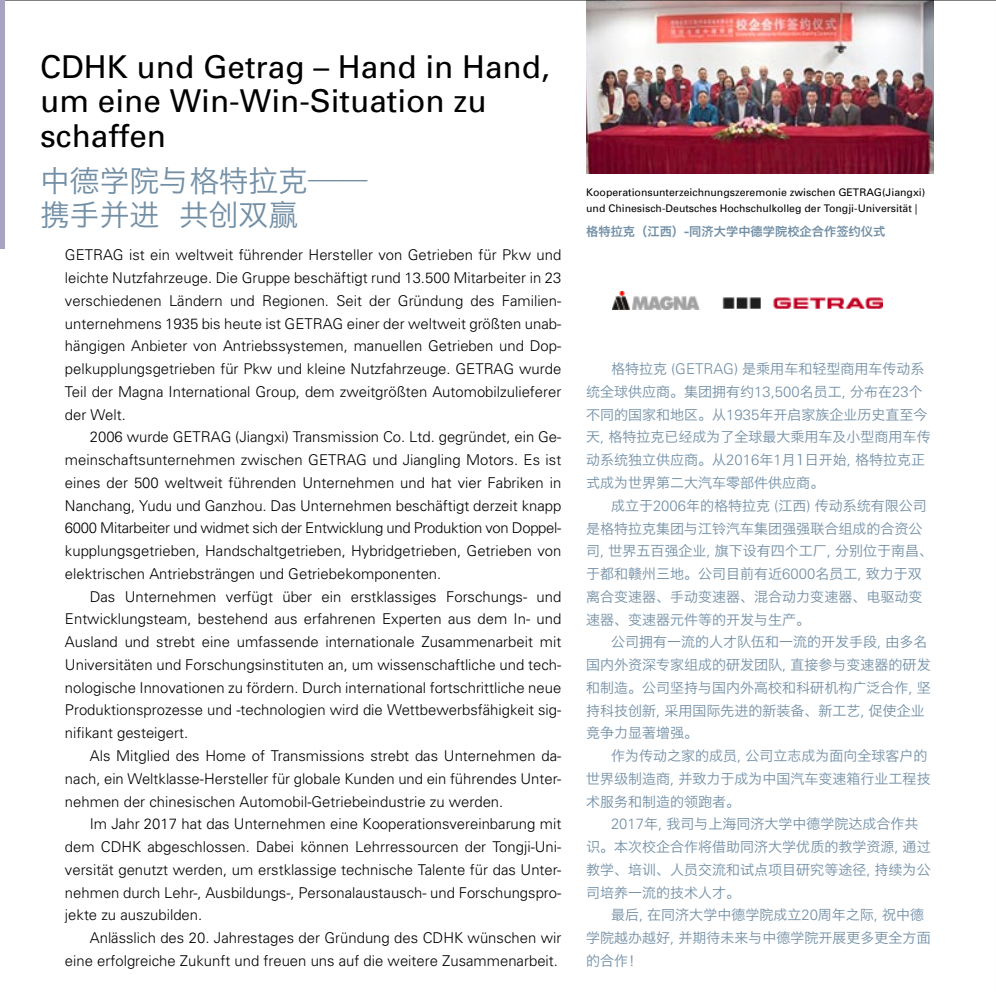
<style>
.page{position:relative;width:996px;height:992px;background:#fff}
.page>*{position:absolute;margin:0;border:0;box-sizing:border-box;transform-origin:0 0}
.t1{font:31.5px/34.1px "Univers";color:#000}
.t2{font:29.75px/34.1px "Hiragino Sans GB W3";color:#728fa6}
.t3{font:300 14.88px/22.8px "Univers";color:#000;text-align:justify}
.t4{font:14px/22.8px "Hiragino Sans GB W3";color:#728fa6}
.t5{font:12.25px "Hiragino Sans GB W6";color:#728fa6}
.t6{font:10.5px/15.8px "Univers";color:#000}
.s1{font-family:"Univers";font-weight:300;font-size:14.88px}
</style>
<div class="page">
<svg style="left:0;top:0;width:995px;height:310px"></svg>
<div style="left:0;top:0;width:5px;height:248px;background:#a8a2c3"></div>
<h1 class="t1" style="left:40px;top:50px;width:511px">CDHK und Getrag – Hand in Hand, um eine Win-Win-Situation zu schaffen</h1>
<h2 class="t2" style="left:40px;top:163px;width:329px">中德学院与格特拉克——携手并进 共创双赢</h2>
<p class="t3" style="left:65px;top:244px;width:498px">GETRAG ist ein weltweit führender Hersteller von Getrieben für Pkw und leichte Nutzfahrzeuge. Die Gruppe beschäftigt rund 13. 500 Mitarbeiter in 23 verschiedenen Ländern und Regionen. Seit der Gründung des Familien&shy;unternehmens 1935 bis heute ist GETRAG einer der weltweit größten unab&shy;hängigen Anbieter von Antriebssystemen, manuellen Getrieben und Dop&shy;pelkupplungsgetrieben für Pkw und kleine Nutzfahrzeuge. GETRAG wurde Teil der Magna International Group, dem zweitgrößten Automobilzulieferer der Welt.</p>
<p class="t3" style="left:65px;top:426px;width:498px;text-indent:25px">2006 wurde GETRAG (Jiangxi) Transmission Co. Ltd. gegründet, ein Ge&shy;meinschaftsunternehmen zwischen GETRAG und Jiangling Motors. Es ist eines der 500 weltweit führenden Unternehmen und hat vier Fabriken in Nanchang, Yudu und Ganzhou. Das Unternehmen beschäftigt derzeit knapp 6000 Mitarbeiter und widmet sich der Entwicklung und Produktion von Doppel&shy;kupplungsgetrieben, Handschaltgetrieben, Hybridgetrieben, Getrieben von elektrischen Antriebsträngen und Getriebekomponenten.</p>
<p class="t3" style="left:65px;top:585px;width:498px;text-indent:25px">Das Unternehmen verfügt über ein erstklassiges Forschungs- und Entwicklungsteam, bestehend aus erfahrenen Experten aus dem In- und Ausland und strebt eine umfassende internationale Zusammenarbeit mit Universitäten und Forschungsinstituten an, um wissenschaftliche und tech&shy;nologische Innovationen zu fördern. Durch international fortschrittliche neue Produktionsprozesse und -technologien wird die Wettbewerbsfähigkeit sig&shy;nifikant gesteigert.</p>
<p class="t3" style="left:65px;top:744px;width:498px;text-indent:25px">Als Mitglied des Home of Transmissions strebt das Unternehmen da&shy;nach, ein Weltklasse-Hersteller für globale Kunden und ein führendes Unter&shy;nehmen der chinesischen Automobil-Getriebeindustrie zu werden.</p>
<p class="t3" style="left:65px;top:812px;width:498px;text-indent:25px">Im Jahr 2017 hat das Unternehmen eine Kooperationsvereinbarung mit dem CDHK abgeschlossen. Dabei können Lehrressourcen der Tongji-Uni&shy;versität genutzt werden, um erstklassige technische Talente für das Unter&shy;nehmen durch Lehr-, Ausbildungs-, Personalaustausch- und Forschungspro&shy;jekte zu auszubilden.</p>
<p class="t3" style="left:65px;top:926px;width:498px;text-indent:25px">Anlässlich des 20. Jahrestages der Gründung des CDHK wünschen wir eine erfolgreiche Zukunft und freuen uns auf die weitere Zusammenarbeit.</p>
<p class="t6" style="left:586px;top:185px;width:340px">Kooperationsunterzeichnungszeremonie zwischen GETRAG(Jiangxi) und Chinesisch-Deutsches Hochschulkolleg der Tongji-Universität |</p>
<p class="t5" style="left:586px;top:223px;width:301px">格特拉克（江西）-同济大学中德学院校企合作签约仪式</p>
<p class="t4" style="left:586px;top:357px;width:346px;text-indent:25px">格特拉克 <span class="s1">(GETRAG)</span> 是乘用车和轻型商用车传动系统全球供应商。集团拥有约<span class="s1">13,500</span>名员工<span class="s1">,</span> 分布在<span class="s1">23</span>个不同的国家和地区。从<span class="s1">1935</span>年开启家族企业历史直至今天<span class="s1">,</span> 格特拉克已经成为了全球最大乘用车及小型商用车传动系统独立供应商。从<span class="s1">2016</span>年<span class="s1">1</span>月1日开始<span class="s1">,</span> 格特拉克正式成为世界第二大汽车零部件供应商。</p>
<p class="t4" style="left:586px;top:494px;width:348px;text-indent:25px">成立于<span class="s1">2006</span>年的格特拉克 <span class="s1">(</span>江西<span class="s1">)</span> 传动系统有限公司是格特拉克集团与江铃汽车集团强强联合组成的合资公司<span class="s1">,</span> 世界五百强企业<span class="s1">,</span> 旗下设有四个工厂<span class="s1">,</span> 分别位于南昌、于都和赣州三地。公司目前有近<span class="s1">6000</span>名员工<span class="s1">,</span> 致力于双离合变速器、手动变速器、混合动力变速器、电驱动变速器、变速器元件等的开发与生产。</p>
<p class="t4" style="left:586px;top:630px;width:346px;text-indent:25px">公司拥有一流的人才队伍和一流的开发手段<span class="s1">,</span> 由多名国内外资深专家组成的研发团队<span class="s1">,</span> 直接参与变速器的研发和制造。公司坚持与国内外高校和科研机构广泛合作<span class="s1">,</span> 坚持科技创新<span class="s1">,</span> 采用国际先进的新装备、新工艺<span class="s1">,</span> 促使企业竞争力显著增强。</p>
<p class="t4" style="left:586px;top:744px;width:346px;text-indent:25px">作为传动之家的成员<span class="s1">,</span> 公司立志成为面向全球客户的世界级制造商<span class="s1">,</span> 并致力于成为中国汽车变速箱行业工程技术服务和制造的领跑者。</p>
<p class="t4" style="left:586px;top:812px;width:346px;text-indent:25px"><span class="s1">2017</span>年<span class="s1">,</span> 我司与上海同济大学中德学院达成合作共识。本次校企合作将借助同济大学优质的教学资源<span class="s1">,</span> 通过教学、培训、人员交流和试点项目研究等途径<span class="s1">,</span> 持续为公司培养一流的技术人才。</p>
<p class="t4" style="left:586px;top:903px;width:346px;text-indent:25px">最后<span class="s1">,</span> 在同济大学中德学院成立<span class="s1">20</span>周年之际<span class="s1">,</span> 祝中德学院越办越好<span class="s1">,</span> 并期待未来与中德学院开展更多更全方面的合作！</p>
</div>
